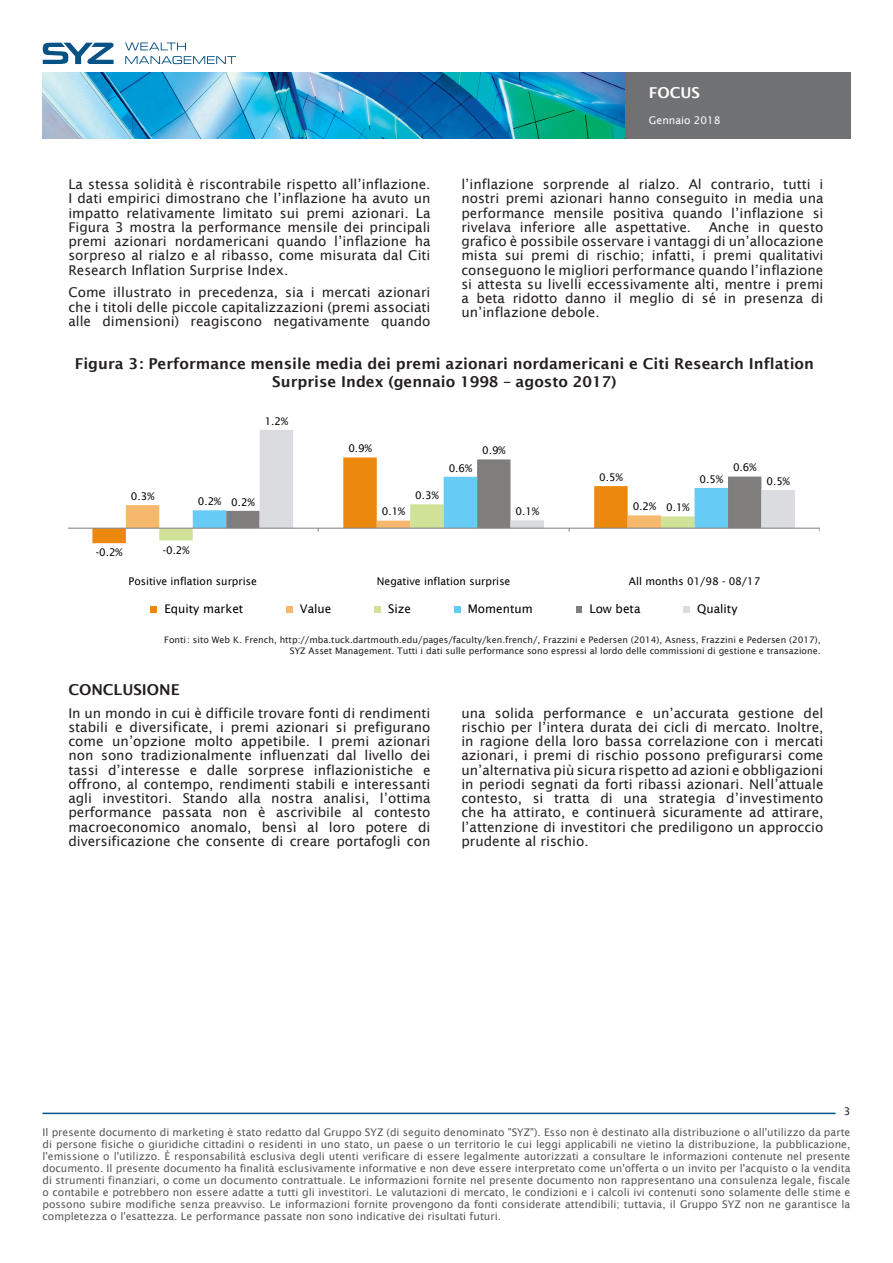
<style>
.page{position:relative;width:893px;height:1263px;background:#fff}
.page>*{position:absolute;margin:0;border:0;box-sizing:border-box;transform-origin:0 0}
.Texte_courant{font:600 15px/17.2px "Lucida Sans";color:#231f20;text-align:center}
.t1{font:600 15px "Lucida Sans";color:#fff}
.Texte_courant-2{font:13.5px/14.2px "Lucida Sans";color:#231f20;text-align:justify}
.t2{font:11.85px "Lucida Sans";color:#000}
.t3{font:10.5px/12px "Lucida Sans";color:#57585a;text-align:justify}
.t4{font:10.5px "Lucida Sans";color:#000}
.t5{font:10.5px "Lucida Sans";color:#fff}
.Numèro_de_page{font:10.5px "Lucida Sans";color:#231f20}
.Source_data{font:9px "Lucida Sans";color:#231f20}
</style>
<div class="page">
<svg style="left:43px;top:43px;width:71px;height:21px"></svg>
<svg style="left:125px;top:43px;width:61px;height:7px"></svg>
<svg style="left:125px;top:56px;width:111px;height:8px"></svg>
<hr style="left:43px;top:1112px;width:793px;height:2px;background:#005285">
<img style="left:43px;top:72px;width:807px;height:66px">
<svg style="left:92px;top:457px;width:168px;height:86px"></svg>
<svg style="left:260px;top:430px;width:535px;height:98px"></svg>
<hr style="left:68px;top:528px;width:752px;height:1px;background:#868686">
<svg style="left:126px;top:459px;width:635px;height:81px"></svg>
<svg style="left:151px;top:607px;width:6px;height:6px"></svg>
<svg style="left:286px;top:607px;width:6px;height:6px"></svg>
<div style="left:374px;top:607px;width:7px;height:6px;background:#d0e198"></div>
<svg style="left:454px;top:607px;width:6px;height:6px"></svg>
<svg style="left:576px;top:607px;width:6px;height:6px"></svg>
<svg style="left:684px;top:607px;width:6px;height:6px"></svg>
<p class="t1" style="left:649px;top:84px;width:53px">FOCUS</p>
<p class="t5" style="left:649px;top:114px;width:73px">Gennaio 2018</p>
<p class="Texte_courant-2" style="left:68px;top:177px;width:364px">La stessa solidità è riscontrabile rispetto all’inflazione.<br>I dati empirici dimostrano che l’inflazione ha avuto un impatto relativamente limitato sui premi azionari. La Figura 3 mostra la performance mensile dei principali premi azionari nordamericani quando l’inflazione ha sorpreso al rialzo e al ribasso, come misurata dal Citi Research Inflation Surprise Index.</p>
<p class="Texte_courant-2" style="left:68px;top:285px;width:364px">Come illustrato in precedenza, sia i mercati azionari che i titoli delle piccole capitalizzazioni (premi associati alle dimensioni) reagiscono negativamente quando</p>
<p class="Texte_courant" style="left:75px;top:355px;width:741px">Figura 3: Performance mensile media dei premi azionari nordamericani e Citi Research Inflation<br>Surprise Index (gennaio 1998 – agosto 2017)</p>
<p class="Texte_courant-2" style="left:461px;top:177px;width:364px">l’inflazione sorprende al rialzo. Al contrario, tutti i nostri premi azionari hanno conseguito in media una performance mensile positiva quando l’inflazione si rivelava inferiore alle aspettative.</p>
<p class="Texte_courant-2" style="left:461px;top:220px;width:364px;text-indent:247px">Anche in questo grafico è possibile osservare i vantaggi di un’allocazione mista sui premi di rischio; infatti, i premi qualitativi conseguono le migliori performance quando l’inflazione si attesta su livelli eccessivamente alti, mentre i premi a beta ridotto danno il meglio di sé in presenza di un’inflazione debole.</p>
<p class="t4" style="left:265px;top:415px;width:25px">1.2%</p>
<p class="t4" style="left:131px;top:490px;width:25px">0.3%</p>
<p class="t4" style="left:198px;top:495px;width:25px">0.2%</p>
<p class="t4" style="left:231px;top:496px;width:25px">0.2%</p>
<p class="t4" style="left:96px;top:547px;width:28px">-0.2%</p>
<p class="t4" style="left:163px;top:544px;width:28px">-0.2%</p>
<p class="t4" style="left:348px;top:442px;width:25px">0.9%</p>
<p class="t4" style="left:382px;top:506px;width:25px">0.1%</p>
<p class="t4" style="left:415px;top:489px;width:25px">0.3%</p>
<p class="t4" style="left:449px;top:462px;width:25px">0.6%</p>
<p class="t4" style="left:482px;top:444px;width:25px">0.9%</p>
<p class="t4" style="left:516px;top:505px;width:25px">0.1%</p>
<p class="t4" style="left:599px;top:471px;width:25px">0.5%</p>
<p class="t4" style="left:633px;top:500px;width:25px">0.2%</p>
<p class="t4" style="left:666px;top:501px;width:25px">0.1%</p>
<p class="t4" style="left:700px;top:473px;width:25px">0.5%</p>
<p class="t4" style="left:733px;top:462px;width:25px">0.6%</p>
<p class="t4" style="left:766px;top:475px;width:25px">0.5%</p>
<p class="t4" style="left:129px;top:575px;width:130px">Positive inflation surprise</p>
<p class="t4" style="left:377px;top:575px;width:135px">Negative inflation surprise</p>
<p class="t4" style="left:629px;top:575px;width:133px">All months 01/98 - 08/17</p>
<p class="t2" style="left:164px;top:602px;width:80px">Equity market</p>
<p class="t2" style="left:300px;top:602px;width:33px">Value</p>
<p class="t2" style="left:388px;top:602px;width:25px">Size</p>
<p class="t2" style="left:468px;top:602px;width:66px">Momentum</p>
<p class="t2" style="left:589px;top:602px;width:53px">Low beta</p>
<p class="t2" style="left:697px;top:602px;width:42px">Quality</p>
<p class="Source_data" style="left:164px;top:635px;width:658px">Fonti: sito Web K. French, http://mba.tuck.dartmouth.edu/pages/faculty/ken.french/, Frazzini e Pedersen (2014), Asness, Frazzini e Pedersen (2017),</p>
<p class="Source_data" style="left:290px;top:646px;width:532px">SYZ Asset Management. Tutti i dati sulle performance sono espressi al lordo delle commissioni di gestione e transazione.</p>
<p class="Texte_courant" style="left:68px;top:681px;width:113px">CONCLUSIONE</p>
<p class="Texte_courant-2" style="left:68px;top:706px;width:364px">In un mondo in cui è difficile trovare fonti di rendimenti stabili e diversificate, i premi azionari si prefigurano come un’opzione molto appetibile. I premi azionari non sono tradizionalmente influenzati dal livello dei tassi d’interesse e dalle sorprese inflazionistiche e offrono, al contempo, rendimenti stabili e interessanti agli investitori. Stando alla nostra analisi, l’ottima performance passata non è ascrivibile al contesto macroeconomico anomalo, bensì al loro potere di diversificazione che consente di creare portafogli con</p>
<p class="Texte_courant-2" style="left:461px;top:706px;width:364px">una solida performance e un’accurata gestione del rischio per l’intera durata dei cicli di mercato. Inoltre, in ragione della loro bassa correlazione con i mercati azionari, i premi di rischio possono prefigurarsi come un’alternativa più sicura rispetto ad azioni e obbligazioni in periodi segnati da forti ribassi azionari. Nell’attuale contesto, si tratta di una strategia d’investimento che ha attirato, e continuerà sicuramente ad attirare, l’attenzione di investitori che prediligono un approccio prudente al rischio.</p>
<p class="Numèro_de_page" style="left:844px;top:1105px;width:8px">3</p>
<p class="t3" style="left:43px;top:1127px;width:809px">Il presente documento di marketing è stato redatto dal Gruppo SYZ (di seguito denominato "SYZ"). Esso non è destinato alla distribuzione o all'utilizzo da parte di persone fisiche o giuridiche cittadini o residenti in uno stato, un paese o un territorio le cui leggi applicabili ne vietino la distribuzione, la pubblicazione, l'emissione o l'utilizzo. È responsabilità esclusiva degli utenti verificare di essere legalmente autorizzati a consultare le informazioni contenute nel presente documento. Il presente documento ha finalità esclusivamente informative e non deve essere interpretato come un'offerta o un invito per l'acquisto o la vendita di strumenti finanziari, o come un documento contrattuale. Le informazioni fornite nel presente documento non rappresentano una consulenza legale, fiscale o contabile e potrebbero non essere adatte a tutti gli investitori. Le valutazioni di mercato, le condizioni e i calcoli ivi contenuti sono solamente delle stime e possono subire modifiche senza preavviso. Le informazioni fornite provengono da fonti considerate attendibili; tuttavia, il Gruppo SYZ non ne garantisce la completezza o l'esattezza. Le performance passate non sono indicative dei risultati futuri.</p>
</div>
